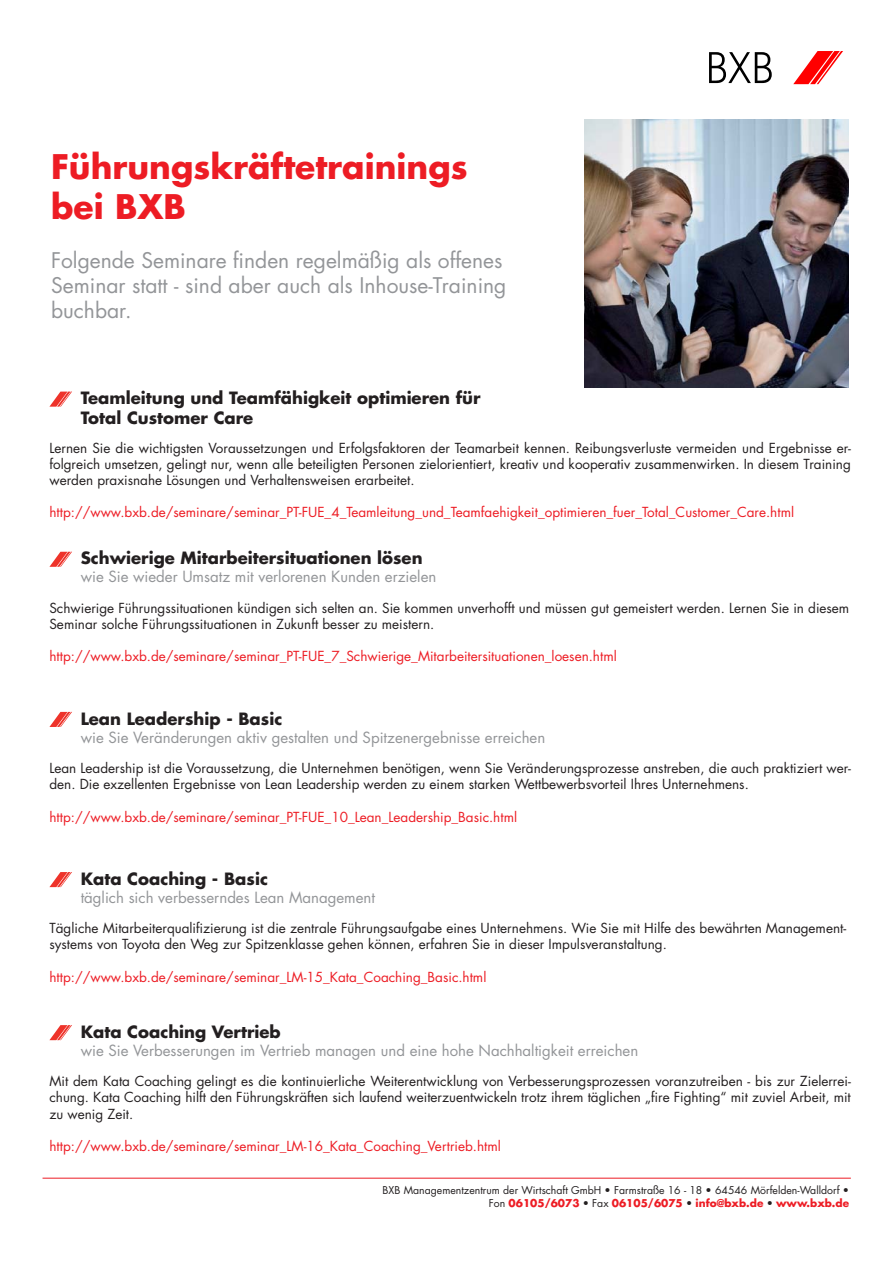
<style>
.page{position:relative;width:893px;height:1263px;background:#fff}
.page>*{position:absolute;margin:0;border:0;box-sizing:border-box;transform-origin:0 0}
.t1{font:700 33px/39.6px "Futura LT";color:#ed1c24}
.t2{font:21px/25.2px "Futura LT";color:#939598}
.t3{font:700 16.5px/19.8px "Futura LT";color:#231f20}
.t4{font:15px "Futura LT";color:#939598}
.t5{font:13.5px/16.2px "Futura LT";color:#231f20}
.t6{font:13.5px "Futura LT";color:#ed1c24}
.t7{font:10.5px/12.6px "Futura LT";color:#231f20;text-align:right}
.s1{font-weight:700;color:#ed1c24}
</style>
<div class="page">
<hr style="left:43px;top:1178px;width:807px;height:1px;background:#ed1c24">
<svg style="left:793px;top:51px;width:50px;height:33px"></svg>
<svg style="left:709px;top:52px;width:62px;height:31px"></svg>
<svg style="left:49px;top:552px;width:23px;height:15px"></svg>
<img style="left:584px;top:119px;width:264px;height:269px">
<svg style="left:49px;top:712px;width:23px;height:15px"></svg>
<svg style="left:49px;top:392px;width:23px;height:15px"></svg>
<svg style="left:49px;top:872px;width:23px;height:15px"></svg>
<svg style="left:49px;top:1025px;width:23px;height:15px"></svg>
<h1 class="t1" style="left:51px;top:147px;width:418px">Führungskräftetrainings bei BXB</h1>
<h2 class="t2" style="left:51px;top:248px;width:457px">Folgende Seminare finden regelmäßig als offenes<br>Seminar statt - sind aber auch als Inhouse-Training buchbar.</h2>
<p class="t3" style="left:81px;top:388px;width:401px">Teamleitung und Teamfähigkeit optimieren für<br>Total Customer Care</p>
<p class="t5" style="left:49px;top:440px;width:802px;text-align:justify">Lernen Sie die wichtigsten Voraussetzungen und Erfolgsfaktoren der Teamarbeit kennen. Reibungsverluste vermeiden und Ergebnisse er&shy;folgreich umsetzen, gelingt nur, wenn alle beteiligten Personen zielorientiert, kreativ und kooperativ zusammenwirken. In diesem Training werden praxisnahe Lösungen und Verhaltensweisen erarbeitet.</p>
<p class="t6" style="left:49px;top:505px;width:746px">http://www.bxb.de/seminare/seminar_PT-FUE_4_Teamleitung_und_Teamfaehigkeit_optimieren_fuer_Total_Customer_Care.html</p>
<p class="t3" style="left:81px;top:549px;width:343px">Schwierige Mitarbeitersituationen lösen</p>
<p class="t4" style="left:81px;top:568px;width:357px">wie Sie wieder Umsatz mit verlorenen Kunden erzielen</p>
<p class="t5" style="left:49px;top:600px;width:801px">Schwierige Führungssituationen kündigen sich selten an. Sie kommen unverhofft und müssen gut gemeistert werden. Lernen Sie in diesem<br>Seminar solche Führungssituationen in Zukunft besser zu meistern.</p>
<p class="t6" style="left:49px;top:649px;width:569px">http://www.bxb.de/seminare/seminar_PT-FUE_7_Schwierige_Mitarbeitersituationen_loesen.html</p>
<p class="t3" style="left:81px;top:709px;width:203px">Lean Leadership - Basic</p>
<p class="t4" style="left:81px;top:728px;width:466px">wie Sie Veränderungen aktiv gestalten und Spitzenergebnisse erreichen</p>
<p class="t5" style="left:49px;top:760px;width:802px">Lean Leadership ist die Voraussetzung, die Unternehmen benötigen, wenn Sie Veränderungsprozesse anstreben, die auch praktiziert wer&shy;den. Die exzellenten Ergebnisse von Lean Leadership werden zu einem starken Wettbewerbsvorteil Ihres Unternehmens.</p>
<p class="t6" style="left:49px;top:809px;width:469px">http://www.bxb.de/seminare/seminar_PT-FUE_10_Lean_Leadership_Basic.html</p>
<p class="t3" style="left:81px;top:869px;width:189px">Kata Coaching - Basic</p>
<p class="t4" style="left:81px;top:889px;width:296px">täglich sich verbesserndes Lean Management</p>
<p class="t5" style="left:49px;top:920px;width:798px">Tägliche Mitarbeiterqualifizierung ist die zentrale Führungsaufgabe eines Unternehmens. Wie Sie mit Hilfe des bewährten Management&shy;systems von Toyota den Weg zur Spitzenklasse gehen können, erfahren Sie in dieser Impulsveranstaltung.</p>
<p class="t6" style="left:49px;top:969px;width:438px">http://www.bxb.de/seminare/seminar_LM-15_Kata_Coaching_Basic.html</p>
<p class="t3" style="left:81px;top:1022px;width:202px">Kata Coaching Vertrieb</p>
<p class="t4" style="left:81px;top:1042px;width:559px">wie Sie Verbesserungen im Vertrieb managen und eine hohe Nachhaltigkeit erreichen</p>
<p class="t5" style="left:49px;top:1073px;width:802px;text-align:justify">Mit dem Kata Coaching gelingt es die kontinuierliche Weiterentwicklung von Verbesserungsprozessen voranzutreiben - bis zur Zielerrei&shy;chung. Kata Coaching hilft den Führungskräften sich laufend weiterzuentwickeln trotz ihrem täglichen „fire Fighting“ mit zuviel Arbeit, mit zu wenig Zeit.</p>
<p class="t6" style="left:49px;top:1138px;width:453px">http://www.bxb.de/seminare/seminar_LM-16_Kata_Coaching_Vertrieb.html</p>
<p class="t7" style="left:382px;top:1184px;width:468px">BXB Managementzentrum der Wirtschaft GmbH • Farmstraße 16 - 18 • 64546 Mörfelden-Walldorf •<br>Fon <span class="s1">06105/6073</span> • Fax <span class="s1">06105/6075</span> • <span class="s1">info@bxb.de</span> • <span class="s1">www.bxb.de</span></p>
</div>
